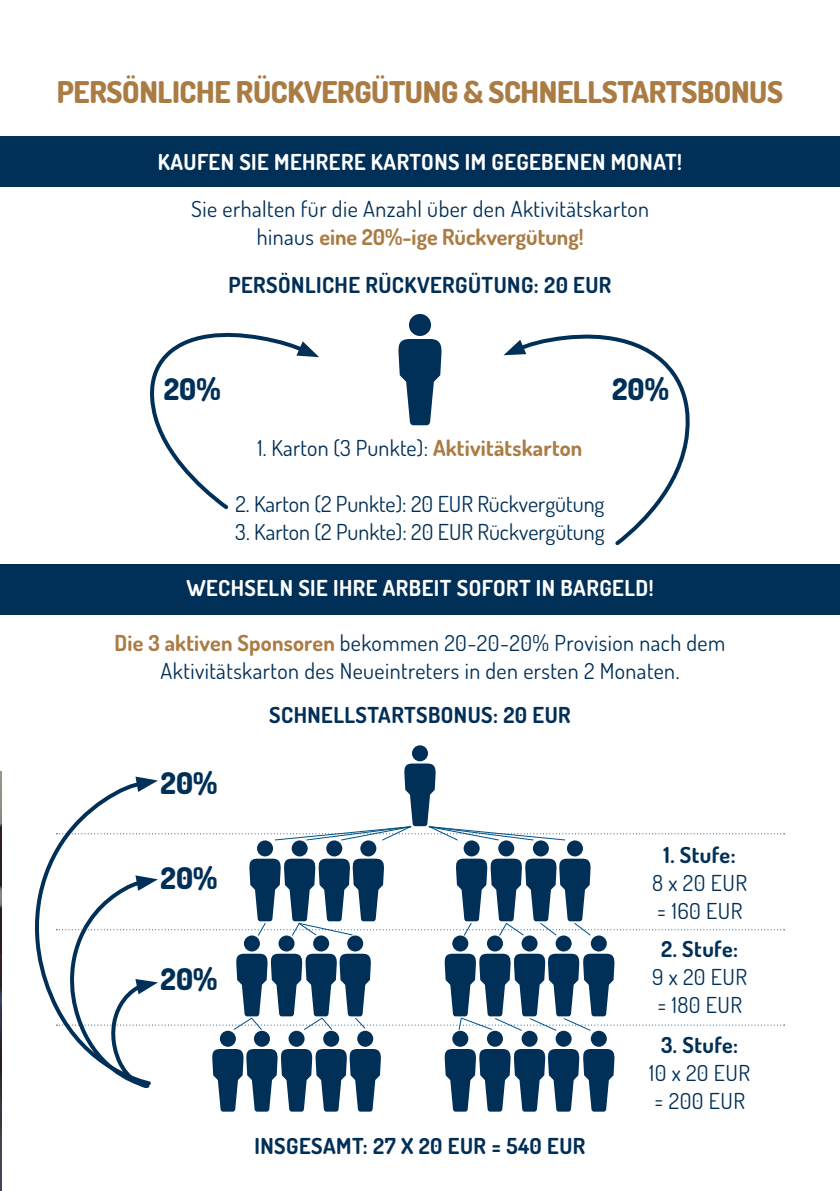
<style>
.page{position:relative;width:840px;height:1191px;background:#fff}
.page>*{position:absolute;margin:0;border:0;box-sizing:border-box;transform-origin:0 0}
.t1{font:800 30px "Dosis";letter-spacing:-.01em;color:#aa7c44}
.t2{font:800 30px "Dosis";color:#002f57}
.t3{font:22px "Dosis";letter-spacing:.02em;color:#002f57}
.t4{font:700 22px "Dosis";letter-spacing:.02em;color:#002f57}
.t5{font:700 22px "Dosis";letter-spacing:.02em;color:#fff}
.t6{font:22px "Dosis";color:#002f57}
.t7{font:700 22px "Dosis";color:#aa7c44}
.s1{font-weight:400;color:#002f57}
.s2{font-weight:700;color:#aa7c44}
</style>
<div class="page">
<div style="left:0;top:136px;width:839px;height:50px;background:#002f57"></div>
<div style="left:0;top:564px;width:839px;height:50px;background:#002f57"></div>
<div style="left:409px;top:314px;width:22px;height:22px;background:#002f57;border-radius:50%"></div>
<svg style="left:398px;top:339px;width:43px;height:86px"></svg>
<div style="left:412px;top:745px;width:16px;height:16px;background:#002f57;border-radius:50%"></div>
<svg style="left:150px;top:332px;width:169px;height:178px"></svg>
<svg style="left:520px;top:334px;width:170px;height:212px"></svg>
<svg style="left:504px;top:340px;width:22px;height:15px"></svg>
<svg style="left:35px;top:763px;width:749px;height:348px"></svg>
<img style="left:0;top:771px;width:1px;height:420px">
<p class="t1" style="left:57px;top:73px;width:727px">PERSÖNLICHE RÜCKVERGÜTUNG &amp; SCHNELLSTARTSBONUS</p>
<p class="t5" style="left:158px;top:147px;width:525px">KAUFEN SIE MEHRERE KARTONS IM GEGEBENEN MONAT!</p>
<p class="t3" style="left:191px;top:194px;width:459px">Sie erhalten für die Anzahl über den Aktivitätskarton</p>
<p class="t7" style="left:257px;top:223px;width:328px"><span class="s1">hinaus</span> eine 20%-ige Rückvergütung!</p>
<p class="t4" style="left:228px;top:271px;width:384px">PERSÖNLICHE RÜCKVERGÜTUNG: 20 EUR</p>
<p class="t2" style="left:164px;top:370px;width:58px">20%</p>
<p class="t2" style="left:611px;top:370px;width:58px">20%</p>
<p class="t3" style="left:257px;top:433px;width:326px">1. Karton (3 Punkte): <span class="s2">Aktivitätskarton</span></p>
<p class="t6" style="left:235px;top:489px;width:370px">2. Karton (2 Punkte): 20 EUR Rückvergütung</p>
<p class="t6" style="left:235px;top:517px;width:370px">3. Karton (2 Punkte): 20 EUR Rückvergütung</p>
<p class="t5" style="left:186px;top:574px;width:468px">WECHSELN SIE IHRE ARBEIT SOFORT IN BARGELD!</p>
<p class="t3" style="left:115px;top:628px;width:612px"><span class="s2">Die 3 aktiven Sponsoren</span> bekommen 20-20-20% Provision nach dem</p>
<p class="t3" style="left:160px;top:656px;width:520px">Aktivitätskarton des Neueintreters in den ersten 2 Monaten.</p>
<p class="t2" style="left:160px;top:764px;width:58px">20%</p>
<p class="t2" style="left:160px;top:859px;width:58px">20%</p>
<p class="t2" style="left:160px;top:960px;width:58px">20%</p>
<p class="t4" style="left:269px;top:700px;width:303px">SCHNELLSTARTSBONUS: 20 EUR</p>
<p class="t4" style="left:254px;top:1131px;width:332px">INSGESAMT: 27 X 20 EUR = 540 EUR</p>
<p class="t4" style="left:663px;top:841px;width:73px">1. Stufe:</p>
<p class="t3" style="left:652px;top:868px;width:96px">8 x 20 EUR</p>
<p class="t3" style="left:656px;top:896px;width:87px">= 160 EUR</p>
<p class="t4" style="left:660px;top:934px;width:78px">2. Stufe:</p>
<p class="t3" style="left:651px;top:962px;width:96px">9 x 20 EUR</p>
<p class="t3" style="left:656px;top:990px;width:87px">= 180 EUR</p>
<p class="t4" style="left:660px;top:1030px;width:79px">3. Stufe:</p>
<p class="t3" style="left:648px;top:1058px;width:102px">10 x 20 EUR</p>
<p class="t3" style="left:653px;top:1086px;width:92px">= 200 EUR</p>
</div>
